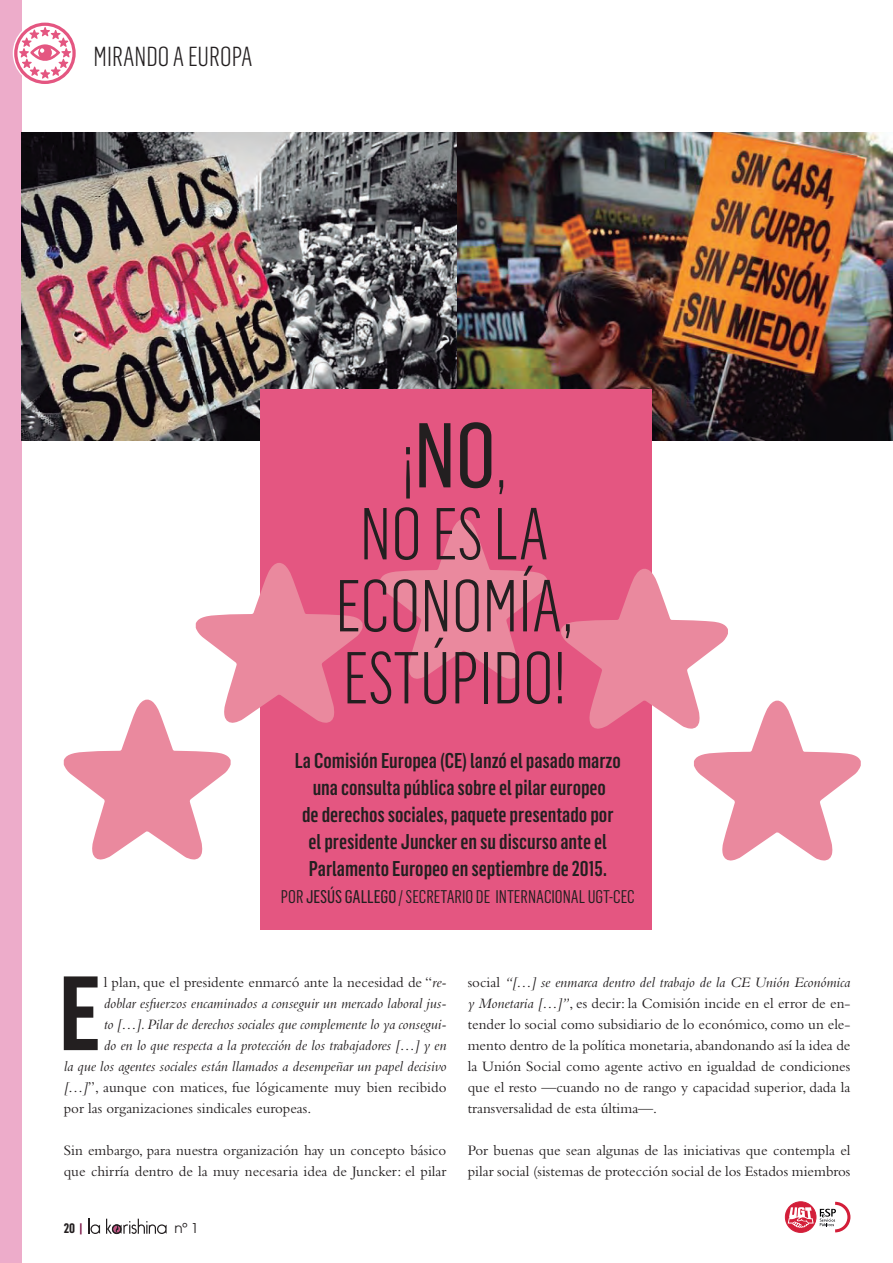
<style>
.page{position:relative;width:893px;height:1263px;background:#fff}
.page>*{position:absolute;margin:0;border:0;box-sizing:border-box;transform-origin:0 0}
.párrafo_capitular{font:600 103.35px "Flama Condensed";color:#231f20}
.título_artículo{font:300 72px/72px "Flama Condensed";color:#231f20;text-align:center}
.t1{font:300 27px "Flama Condensed";color:#231f20}
.entradilla{font:500 21px/27px "Flama Condensed";color:#231f20;text-align:center}
.firma_artículo{font:18px "Flama Condensed";color:#231f20}
.texto_general{font:15px/21px "Bembo";color:#231f20}
.párrafo_capitular-2{font:italic 15px "Bembo";color:#231f20}
.párrafo_capitular-3{font:15px "Bembo";color:#231f20}
.t2{font:700 13.5px "Flama Condensed";color:#231f20}
.t3{font:13.5px "Avant Garde";color:#231f20}
.s1{font-family:"Flama Condensed Basic";font-weight:400;font-size:90px}
.s2{font-family:"Flama Condensed Basic"}
.s3{font-style:italic}
.s4{font-weight:900;color:#760a3e}
</style>
<div class="page">
<div style="left:0;top:0;width:21px;height:1263px;background:#edacca"></div>
<svg style="left:785px;top:1201px;width:32px;height:32px"></svg>
<div style="left:784px;top:1201px;width:33px;height:32px;border:1px solid #fff;border-radius:50%"></div>
<div style="left:785px;top:1202px;width:31px;height:30px;background:#d31e39;border-radius:50%"></div>
<div style="left:785px;top:1202px;width:31px;height:30px;border:1px solid #d31e39;border-radius:50%"></div>
<svg style="left:788px;top:1207px;width:26px;height:21px"></svg>
<svg style="left:820px;top:1202px;width:30px;height:30px"></svg>
<svg style="left:88px;top:1219px;width:12px;height:15px"></svg>
<svg style="left:106px;top:1219px;width:61px;height:15px"></svg>
<svg style="left:14px;top:23px;width:62px;height:61px"></svg>
<img style="left:21px;top:133px;width:872px;height:307px">
<div style="left:261px;top:389px;width:391px;height:540px;background:#e45681"></div>
<svg style="left:380px;top:519px;width:167px;height:160px"></svg>
<svg style="left:64px;top:562px;width:299px;height:298px"></svg>
<svg style="left:561px;top:569px;width:300px;height:292px"></svg>
<h3 class="t1" style="left:94px;top:40px;width:161px">MIRANDO A EUROPA</h3>
<p class="título_artículo" style="left:335px;top:424px;width:240px">¡<span class="s1">NO</span>,<br>NO ES LA<br>ECONOMÍA,<br>ESTÚPIDO!</p>
<p class="entradilla" style="left:295px;top:747px;width:328px">La Comisión Europea (CE) lanzó el pasado marzo una consulta pública sobre el pilar europeo<br>de derechos sociales, paquete presentado por el presidente Juncker en su discurso ante el Parlamento Europeo en septiembre de 2015.</p>
<p class="firma_artículo" style="left:281px;top:886px;width:355px">POR <span class="s2">JESÚS GALLEGO</span> / SECRETARIO DE INTERNACIONAL UGT-CEC</p>
<p class="párrafo_capitular" style="left:59px;top:948px;width:44px">E</p>
<p class="párrafo_capitular-3" style="left:104px;top:974px;width:344px">l plan, que el presidente enmarcó ante la necesidad de “<span class="s3">re-</span></p>
<p class="párrafo_capitular-2" style="left:104px;top:995px;width:344px">doblar esfuerzos encaminados a conseguir un mercado laboral jus-</p>
<p class="párrafo_capitular-2" style="left:104px;top:1016px;width:344px">to […]. Pilar de derechos sociales que complemente lo ya consegui-</p>
<p class="párrafo_capitular-2" style="left:104px;top:1037px;width:344px">do en lo que respecta a la protección de los trabajadores […] y en</p>
<p class="párrafo_capitular-2" style="left:64px;top:1058px;width:384px">la que los agentes sociales están llamados a desempeñar un papel decisivo</p>
<p class="párrafo_capitular-3" style="left:64px;top:1079px;width:384px"><span class="s3">[…]</span>”, aunque con matices, fue lógicamente muy bien recibido</p>
<p class="párrafo_capitular-3" style="left:64px;top:1100px;width:249px">por las organizaciones sindicales europeas.</p>
<p class="texto_general" style="left:64px;top:1140px;width:384px">Sin embargo, para nuestra organización hay un concepto básico que chirría dentro de la muy necesaria idea de Juncker: el pilar</p>
<p class="t2" style="left:64px;top:1220px;width:20px">20 <span class="s4">|</span></p>
<p class="t3" style="left:174px;top:1220px;width:26px">nº 1</p>
<p class="texto_general" style="left:468px;top:972px;width:384px;text-align:justify">social <span class="s3">“[…] se enmarca dentro del trabajo de la CE Unión Económica y Monetaria […]”</span>, es decir: la Comisión incide en el error de en&shy;tender lo social como subsidiario de lo económico, como un ele&shy;mento dentro de la política monetaria, abandonando así la idea de la Unión Social como agente activo en igualdad de condiciones que el resto —cuando no de rango y capacidad superior, dada la transversalidad de esta última—.</p>
<p class="texto_general" style="left:468px;top:1140px;width:384px">Por buenas que sean algunas de las iniciativas que contempla el pilar social (sistemas de protección social de los Estados miembros</p>
</div>
